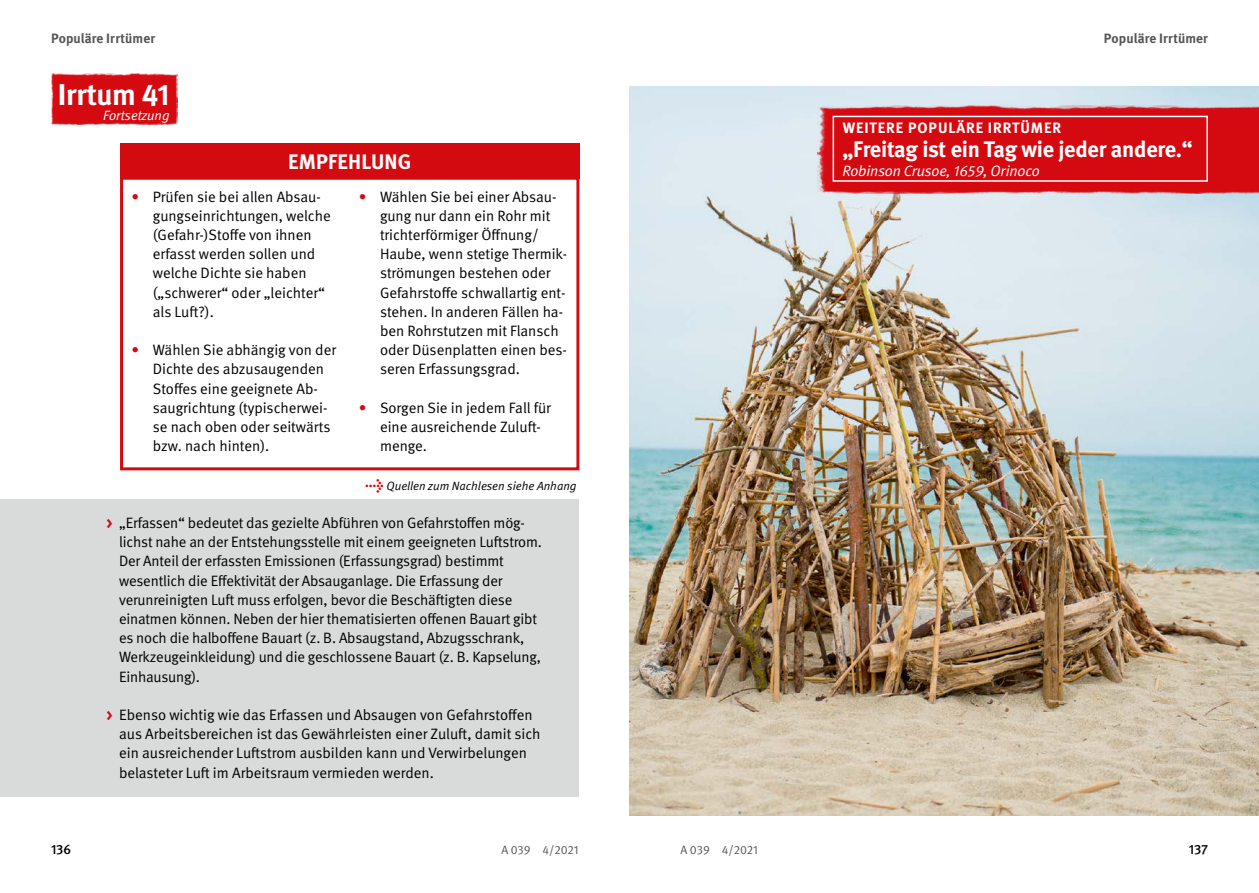
<style>
.page{position:relative;width:1259px;height:893px;background:#fff}
.page>*{position:absolute;margin:0;border:0;box-sizing:border-box;transform-origin:0 0}
.t1{font:700 30px "DGUV Meta";letter-spacing:-.015em;color:#fff}
.Inhalt_Fliesstext_P{font:700 22.5px "DGUV Meta";letter-spacing:-.01em;color:#fff}
._01_Überschriften_Weisser_Text_in_rotem_B{font:700 21px "DGUV Meta";letter-spacing:.01em;color:#fff}
.t2{font:15px/19.2px "DGUV Meta";letter-spacing:-.005em;color:#000}
.Inhalt_Fliesstext_P-2{font:italic 15px "DGUV Meta";letter-spacing:-.01em;color:#fff}
.Inhalt_Fliesstext_P-3{font:700 15px "DGUV Meta";letter-spacing:.06em;color:#fff}
.t3{font:700 13.5px "DGUV Meta";letter-spacing:.005em;color:#565655}
.t4{font:italic 13.5px "DGUV Meta";color:#fff}
.t5{font:500 13.5px "DGUV Meta";letter-spacing:-.01em;color:#000}
.Inhalt_Fliesstext_P-4{font:italic 12px "DGUV Meta";color:#000}
.t6{font:12px "DGUV Meta";color:#565655}
.s1{color:#d40a11}
.s2{font-weight:700;font-style:normal;font-size:15px;color:#d40a11}
.s3{font-weight:700;color:#d40a11}
</style>
<div class="page">
<img style="left:629px;top:86px;width:630px;height:730px">
<div style="left:120px;top:144px;width:459px;height:35px;background:#d40a11"></div>
<div style="left:120px;top:177px;width:459px;height:293px;border:3px solid #d40a11"></div>
<div style="left:0;top:500px;width:578px;height:297px;background:#d9dada"></div>
<img style="left:818px;top:106px;width:441px;height:88px">
<div style="left:832px;top:116px;width:376px;height:66px;border:2px solid #fff"></div>
<img style="left:51px;top:74px;width:126px;height:51px">
<p class="t3" style="left:51px;top:31px;width:105px">Populäre Irrtümer</p>
<p class="t3" style="left:1104px;top:31px;width:105px">Populäre Irrtümer</p>
<h1 class="t1" style="left:58px;top:77px;width:113px">Irrtum 41</h1>
<p class="t4" style="left:103px;top:108px;width:68px">Fortsetzung</p>
<h2 class="_01_Überschriften_Weisser_Text_in_rotem_B" style="left:288px;top:150px;width:125px">EMPFEHLUNG</h2>
<p class="t2" style="left:153px;top:187px;width:179px;text-indent:-21px"><span class="s1">•</span> Prüfen sie bei allen Absau&shy;gungseinrichtungen, welche (Gefahr-)Stoffe von ihnen erfasst werden sollen und welche Dichte sie haben („schwerer“ oder „leichter“ als Luft?).</p>
<p class="t2" style="left:153px;top:341px;width:185px;text-indent:-21px"><span class="s1">•</span> Wählen Sie abhängig von der<br>Dichte des abzusaugenden<br>Stoffes eine geeignete Ab&shy;saugrichtung (typischerwei&shy;se nach oben oder seitwärts bzw. nach hinten).</p>
<p class="t2" style="left:380px;top:187px;width:189px;text-indent:-21px"><span class="s1">•</span> Wählen Sie bei einer Absau&shy;gung nur dann ein Rohr mit trichterförmiger Öffnung/<br>Haube, wenn stetige Thermik&shy;strömungen bestehen oder<br>Gefahrstoffe schwallartig ent&shy;stehen. In anderen Fällen ha&shy;ben Rohrstutzen mit Flansch oder Düsenplatten einen bes&shy;seren Erfassungsgrad.</p>
<p class="t2" style="left:380px;top:398px;width:172px;text-indent:-21px"><span class="s1">•</span> Sorgen Sie in jedem Fall für eine ausreichende Zuluft&shy;menge.</p>
<p class="Inhalt_Fliesstext_P-4" style="left:365px;top:478px;width:213px"><span class="s2">→</span> Quellen zum Nachlesen siehe Anhang</p>
<p class="t2" style="left:119px;top:513px;width:424px;text-indent:-13px"><span class="s3">&gt;</span> „Erfassen“ bedeutet das gezielte Abführen von Gefahrstoffen mög&shy;lichst nahe an der Entstehungsstelle mit einem geeigneten Luftstrom.<br>Der Anteil der erfassten Emissionen (Erfassungsgrad) bestimmt wesentlich die Effektivität der Absauganlage. Die Erfassung der verunreinigten Luft muss erfolgen, bevor die Beschäftigten diese einatmen können. Neben der hier thematisierten offenen Bauart gibt es noch die halboffene Bauart (z. B. Absaugstand, Abzugsschrank, Werkzeugeinkleidung) und die geschlossene Bauart (z. B. Kapselung, Einhausung).</p>
<p class="t2" style="left:119px;top:705px;width:423px;text-indent:-13px"><span class="s3">&gt;</span> Ebenso wichtig wie das Erfassen und Absaugen von Gefahrstoffen aus Arbeitsbereichen ist das Gewährleisten einer Zuluft, damit sich ein ausreichender Luftstrom ausbilden kann und Verwirbelungen belasteter Luft im Arbeitsraum vermieden werden.</p>
<p class="Inhalt_Fliesstext_P-3" style="left:842px;top:119px;width:220px">WEITERE POPULÄRE IRRTÜMER</p>
<p class="Inhalt_Fliesstext_P" style="left:842px;top:136px;width:352px">„Freitag ist ein Tag wie jeder andere.“</p>
<p class="Inhalt_Fliesstext_P-2" style="left:842px;top:162px;width:198px">Robinson Crusoe, 1659, Orinoco</p>
<p class="t5" style="left:51px;top:842px;width:22px">136</p>
<p class="t5" style="left:1189px;top:842px;width:21px">137</p>
<p class="t6" style="left:501px;top:843px;width:79px">A 039 4/2021</p>
<p class="t6" style="left:680px;top:843px;width:79px">A 039 4/2021</p>
</div>
